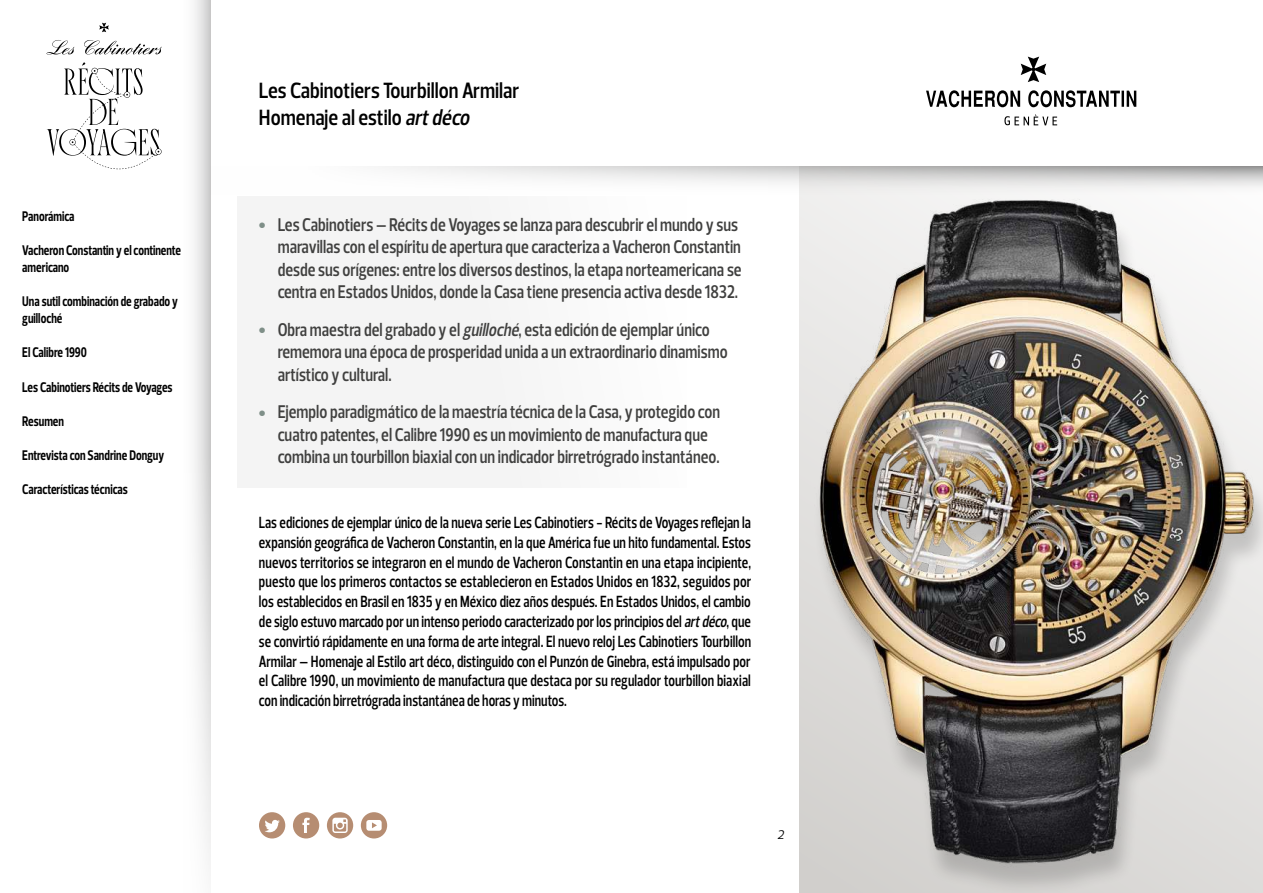
<style>
.page{position:relative;width:1263px;height:893px;background:#fff}
.page>*{position:absolute;margin:0;border:0;box-sizing:border-box;transform-origin:0 0}
.t1{font:600 22.5px/27px "Prelo Condensed";color:#000}
.t2{font:600 18.75px/22.5px "Prelo Condensed";color:#40403f;scale:.95 1}
.t3{font:600 16.5px/19.8px "Prelo Condensed";color:#000;text-align:justify;scale:.9 1}
.t4{font:700 14.25px/17.1px "Prelo Condensed";color:#000;scale:.9 1}
.t5{font:italic 12.75px "Prelo";color:#000}
.s1{font-style:italic}
.s2{font-family:"Arial";font-weight:700;font-size:19.5px;color:#7f8f88}
</style>
<div class="page">
<svg style="left:926px;top:57px;width:210px;height:68px"></svg>
<svg style="left:194px;top:0;width:16px;height:861px"></svg>
<svg style="left:47px;top:62px;width:115px;height:108px"></svg>
<svg style="left:84px;top:40px;width:78px;height:14px"></svg>
<svg style="left:47px;top:40px;width:27px;height:14px"></svg>
<svg style="left:99px;top:23px;width:10px;height:9px"></svg>
<svg style="left:259px;top:812px;width:26px;height:26px"></svg>
<svg style="left:293px;top:812px;width:26px;height:26px"></svg>
<svg style="left:361px;top:812px;width:26px;height:26px"></svg>
<svg style="left:327px;top:812px;width:26px;height:26px"></svg>
<svg style="left:210px;top:166px;width:589px;height:48px"></svg>
<img style="left:799px;top:166px;width:464px;height:727px">
<div style="left:237px;top:196px;width:450px;height:291px;background:#f4f4f4"></div>
<p class="t4" style="left:22px;top:207px;width:59px">Panorámica</p>
<p class="t4" style="left:22px;top:241px;width:178px">Vacheron Constantin y el continente americano</p>
<p class="t4" style="left:22px;top:293px;width:174px">Una sutil combinación de grabado y guilloché</p>
<p class="t4" style="left:22px;top:344px;width:73px">El Calibre 1990</p>
<p class="t4" style="left:22px;top:378px;width:168px">Les Cabinotiers Récits de Voyages</p>
<p class="t4" style="left:22px;top:412px;width:48px">Resumen</p>
<p class="t4" style="left:22px;top:447px;width:159px">Entrevista con Sandrine Donguy</p>
<p class="t4" style="left:22px;top:481px;width:119px">Características técnicas</p>
<h1 class="t1" style="left:259px;top:77px;width:262px">Les Cabinotiers Tourbillon Armilar<br>Homenaje al estilo <span class="s1">artdéco</span></h1>
<p class="t2" style="left:278px;top:213px;width:490px;text-indent:-19px"><span class="s2">•</span> Les Cabinotiers – Récits de Voyages se lanza para descubrir el mundo y sus maravillas con el espíritu de apertura que caracteriza a Vacheron Constantin desde sus orígenes: entre los diversos destinos, la etapa norteamericana se centra en Estados Unidos, donde la Casa tiene presencia activa desde 1832.</p>
<p class="t2" style="left:278px;top:318px;width:475px;text-indent:-19px"><span class="s2">•</span> Obra maestra del grabado y el <span class="s1">guilloché</span>, esta edición de ejemplar único rememora una época de prosperidad unida a un extraordinario dinamismo artístico y cultural.</p>
<p class="t2" style="left:278px;top:401px;width:467px;text-indent:-19px"><span class="s2">•</span> Ejemplo paradigmático de la maestría técnica de la Casa, y protegido con cuatro patentes, el Calibre 1990 es un movimiento de manufactura que combina un tourbillon biaxial con un indicador birretrógrado instantáneo.</p>
<p class="t3" style="left:259px;top:513px;width:549px">Las ediciones de ejemplar único de la nueva serie Les Cabinotiers - Récits de Voyages reflejan la expansión geográfica de Vacheron Constantin, en la que América fue un hito fundamental. Estos nuevos territorios se integraron en el mundo de Vacheron Constantin en una etapa incipiente, puesto que los primeros contactos se establecieron en Estados Unidos en 1832, seguidos por los establecidos en Brasil en 1835 y en México diez años después. En Estados Unidos, el cambio de siglo estuvo marcado por un intenso periodo caracterizado por los principios del <span class="s1">artdéco</span>, que se convirtió rápidamente en una forma de arte integral. El nuevo reloj Les Cabinotiers Tourbillon Armilar – Homenaje al Estilo art déco, distinguido con el Punzón de Ginebra, está impulsado por el Calibre 1990, un movimiento de manufactura que destaca por su regulador tourbillon biaxial con indicación birretrógrada instantánea de horas y minutos.</p>
<p class="t5" style="left:777px;top:826px;width:9px">2</p>
</div>
